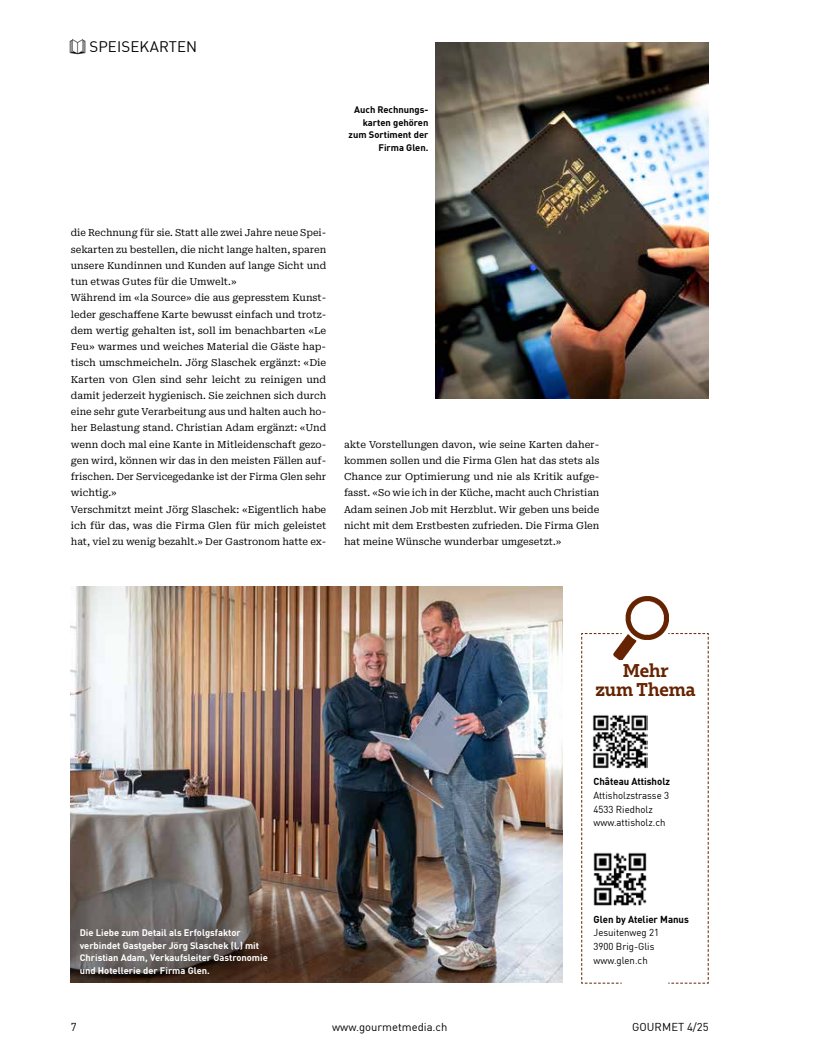
<style>
.page{position:relative;width:815px;height:1063px;background:#fff}
.page>*{position:absolute;margin:0;border:0;box-sizing:border-box;transform-origin:0 0}
.t1{font:700 17.5px/18.8px "Bw Glenn Slab";color:#652301;text-align:center}
.t2{font:15px "DINOT";letter-spacing:.01em;color:#000}
.t3{font:11.25px "DINOT";color:#000}
.t4{font:10px/13.8px "DINOT";color:#000;scale:.96 1}
.t5{font:700 10px "DINOT";color:#000;scale:.96 1}
.t6{font:9.75px/16.2px "Roboto Serif";color:#000}
.t7{font:700 9.38px/12.5px "DINOT";color:#fff}
.t8{font:700 9.38px/12.5px "DINOT";color:#000;text-align:right}
</style>
<div class="page">
<img style="left:71px;top:586px;width:491px;height:397px">
<img style="left:436px;top:43px;width:273px;height:356px">
<img style="left:69px;top:39px;width:17px;height:16px">
<img style="left:623px;top:715px;width:24px;height:54px">
<img style="left:623px;top:852px;width:24px;height:54px">
<img style="left:623px;top:596px;width:46px;height:63px">
<svg style="left:581px;top:633px;width:42px;height:351px"></svg>
<svg style="left:667px;top:633px;width:42px;height:351px"></svg>
<h2 class="t2" style="left:89px;top:35px;width:109px">SPEISEKARTEN</h2>
<p class="t8" style="left:349px;top:103px;width:81px">Auch Rechnungs&shy;karten gehören zum Sortiment der<br>Firma Glen.</p>
<p class="t6" style="left:71px;top:224px;width:257px">die Rechnung für sie. Statt alle zwei Jahre neue Spei&shy;sekarten zu bestellen, die nicht lange halten, sparen unsere Kundinnen und Kunden auf lange Sicht und tun etwas Gutes für die Umwelt.»<br>Während im «la Source» die aus gepresstem Kunst&shy;leder geschaffene Karte bewusst einfach und trotz&shy;dem wertig gehalten ist, soll im benachbarten «Le Feu» warmes und weiches Material die Gäste hap&shy;tisch umschmeicheln. Jörg Slaschek ergänzt: «Die Karten von Glen sind sehr leicht zu reinigen und damit jederzeit hygienisch. Sie zeichnen sich durch eine sehr gute Verarbeitung aus und halten auch ho&shy;her Belastung stand. Christian Adam ergänzt: «Und wenn doch mal eine Kante in Mitleidenschaft gezo&shy;gen wird, können wir das in den meisten Fällen auf&shy;frischen. Der Servicegedanke ist der Firma Glen sehr wichtig.»<br>Verschmitzt meint Jörg Slaschek: «Eigentlich habe ich für das, was die Firma Glen für mich geleistet hat, viel zu wenig bezahlt.» Der Gastronom hatte ex-</p>
<p class="t6" style="left:344px;top:435px;width:257px;text-align:justify">akte Vorstellungen davon, wie seine Karten daher&shy;kommen sollen und die Firma Glen hat das stets als Chance zur Optimierung und nie als Kritik aufge&shy;fasst. «So wie ich in der Küche, macht auch Christian Adam seinen Job mit Herzblut. Wir geben uns beide nicht mit dem Erstbesten zufrieden. Die Firma Glen hat meine Wünsche wunderbar umgesetzt.»</p>
<p class="t7" style="left:80px;top:926px;width:190px">Die Liebe zum Detail als Erfolgsfaktor verbindet Gastgeber Jörg Slaschek (l.) mit Christian Adam, Verkaufsleiter Gastronomie und Hotellerie der Firma Glen.</p>
<h1 class="t1" style="left:595px;top:661px;width:102px">Mehr<br>zum Thema</h1>
<p class="t5" style="left:594px;top:774px;width:81px">Château Attisholz</p>
<p class="t4" style="left:594px;top:788px;width:80px">Attisholzstrasse 3<br>4533 Riedholz www.attisholz.ch</p>
<p class="t5" style="left:594px;top:911px;width:101px">Glen by Atelier Manus</p>
<p class="t4" style="left:594px;top:925px;width:70px">Jesuitenweg 21<br>3900 Brig-Glis www.glen.ch</p>
<p class="t3" style="left:71px;top:1018px;width:7px">7</p>
<p class="t3" style="left:332px;top:1018px;width:117px">www.gourmetmedia.ch</p>
<p class="t3" style="left:632px;top:1018px;width:78px">GOURMET 4/25</p>
</div>
